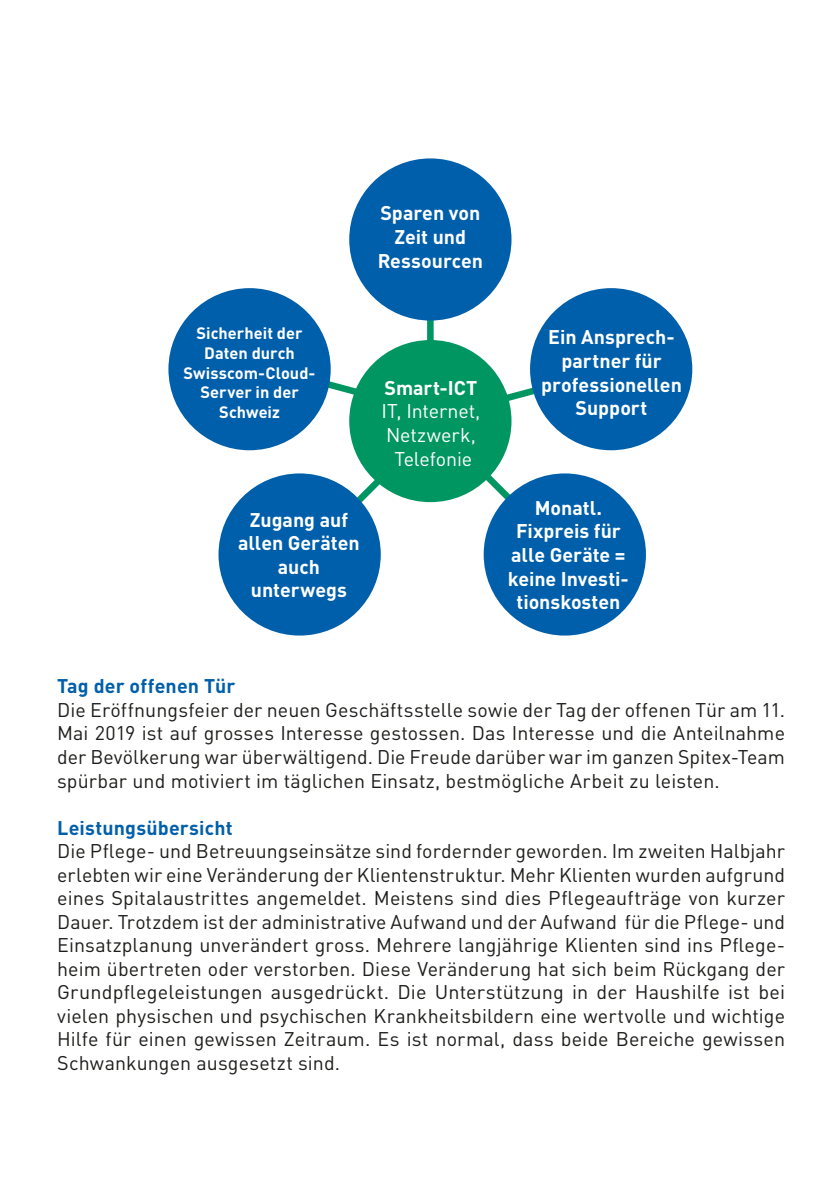
<style>
.page{position:relative;width:840px;height:1191px;background:#fff}
.page>*{position:absolute;margin:0;border:0;box-sizing:border-box;transform-origin:0 0}
.t1{font:19.6px/23.6px "DIN Pro";letter-spacing:.005em;color:#1d1d1b;text-align:justify}
.t2{font:700 19.6px/23.6px "DIN Pro";color:#fff;text-align:center}
.t3{font:700 19.6px "DIN Pro";letter-spacing:.01em;color:#005fab}
.t4{font:19.6px/23.8px "DIN Pro";letter-spacing:-.005em;color:#fff;text-align:center}
.t5{font:700 16.4px/19.6px "DIN Pro";color:#fff;text-align:center}
</style>
<div class="page">
<div style="left:427px;top:310px;width:6px;height:189px;background:#009662"></div>
<div style="left:218px;top:473px;width:162px;height:162px;background:#005fab;border-radius:50%"></div>
<div style="left:483px;top:473px;width:162px;height:162px;background:#005fab;border-radius:50%"></div>
<svg style="left:287px;top:367px;width:288px;height:168px"></svg>
<div style="left:349px;top:340px;width:162px;height:162px;background:#009662;border-radius:50%"></div>
<div style="left:529px;top:288px;width:163px;height:162px;background:#005fab;border-radius:50%"></div>
<div style="left:168px;top:288px;width:162px;height:162px;background:#005fab;border-radius:50%"></div>
<div style="left:349px;top:158px;width:162px;height:162px;background:#005fab;border-radius:50%"></div>
<p class="t5" style="left:183px;top:323px;width:133px">Sicherheit der<br>Daten durch<br>Swisscom-Cloud-<br>Server in der<br>Schweiz</p>
<p class="t2" style="left:377px;top:201px;width:107px">Sparen von<br>Zeit und<br>Ressourcen</p>
<p class="t2" style="left:384px;top:375px;width:94px">Smart-ICT</p>
<p class="t4" style="left:381px;top:399px;width:100px">IT, Internet,<br>Netzwerk,<br>Telefonie</p>
<p class="t2" style="left:541px;top:325px;width:142px">Ein Ansprech&shy;partner für professionellen<br>Support</p>
<p class="t2" style="left:238px;top:507px;width:123px">Zugang auf allen Geräten auch unterwegs</p>
<p class="t2" style="left:507px;top:495px;width:122px">Monatl.<br>Fixpreis für alle Geräte = keine Investi&shy;tionskosten</p>
<p class="t3" style="left:57px;top:673px;width:179px">Tag der offenen Tür</p>
<p class="t1" style="left:57px;top:697px;width:729px">Die Eröffnungsfeier der neuen Geschäftsstelle sowie der Tag der offenen Tür am 11.<br>Mai 2019 ist auf grosses Interesse gestossen. Das Interesse und die Anteilnahme der Bevölkerung war überwältigend. Die Freude darüber war im ganzen Spitex-Team spürbar und motiviert im täglichen Einsatz, bestmögliche Arbeit zu leisten.</p>
<p class="t3" style="left:57px;top:814px;width:177px">Leistungsübersicht</p>
<p class="t1" style="left:57px;top:839px;width:729px">Die Pflege- und Betreuungseinsätze sind fordernder geworden. Im zweiten Halbjahr erlebten wir eine Veränderung der Klientenstruktur. Mehr Klienten wurden aufgrund eines Spitalaustrittes angemeldet. Meistens sind dies Pflegeaufträge von kurzer Dauer. Trotzdem ist der administrative Aufwand und der Aufwand für die Pflege- und Einsatzplanung unverändert gross. Mehrere langjährige Klienten sind ins Pflege&shy;heim übertreten oder verstorben. Diese Veränderung hat sich beim Rückgang der Grundpflegeleistungen ausgedrückt. Die Unterstützung in der Haushilfe ist bei vielen physischen und psychischen Krankheitsbildern eine wertvolle und wichtige Hilfe für einen gewissen Zeitraum. Es ist normal, dass beide Bereiche gewissen Schwankungen ausgesetzt sind.</p>
</div>
